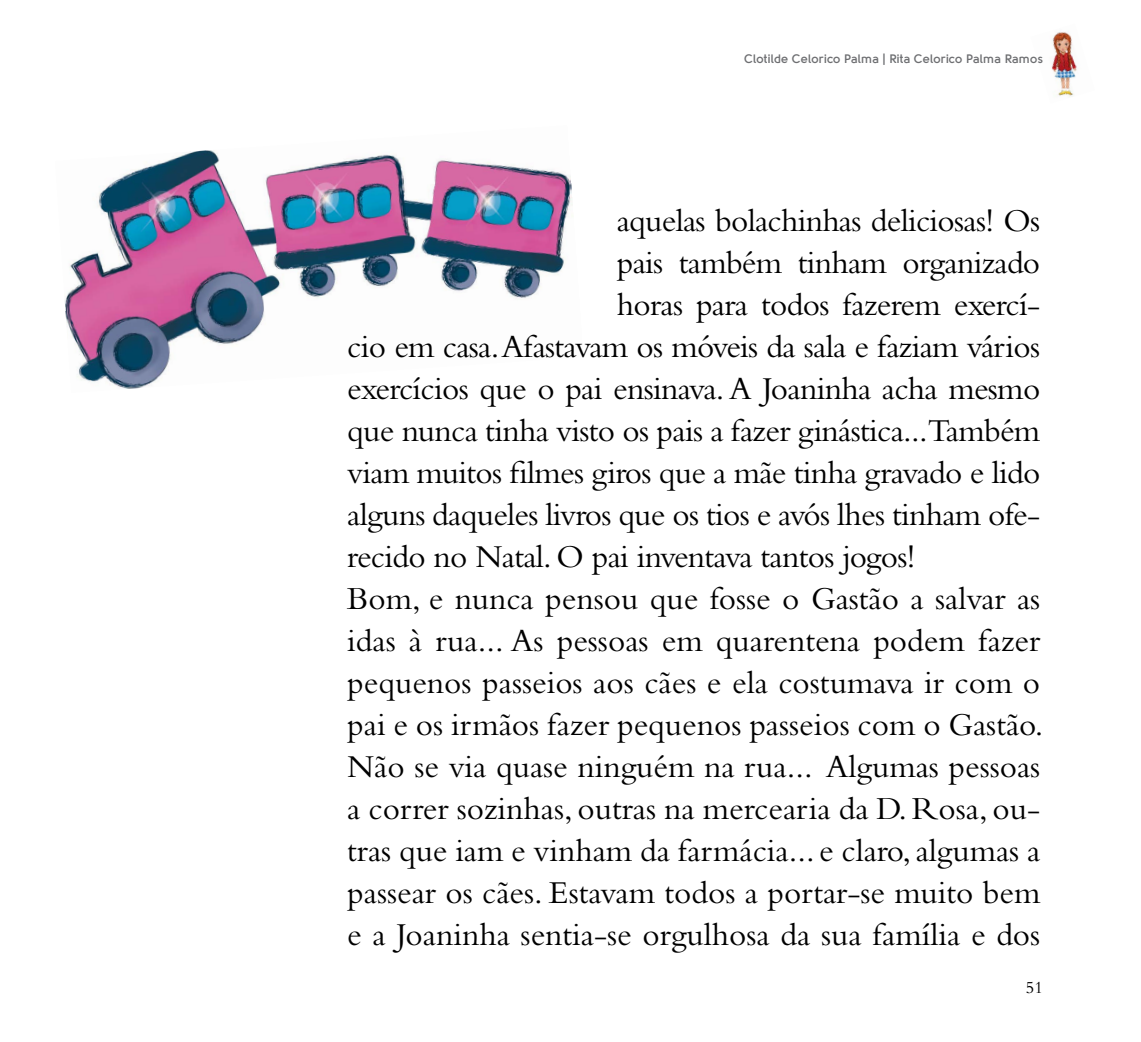
<style>
.page{position:relative;width:1141px;height:1042px;background:#fff}
.page>*{position:absolute;margin:0;border:0;box-sizing:border-box;transform-origin:0 0}
.t1{font:33.25px "Bembo Std";letter-spacing:-.01em;color:#000}
.t2{font:17.5px "Bembo Std";color:#000}
.t3{font:700 12.25px "Solomon";letter-spacing:.01em;color:#6d6e71}
</style>
<div class="page">
<img style="left:1051px;top:32px;width:26px;height:65px">
<img style="left:65px;top:150px;width:508px;height:239px">
<p class="t3" style="left:744px;top:51px;width:300px">Clotilde Celorico Palma | Rita Celorico Palma Ramos</p>
<p class="t1" style="left:617px;top:201px;width:425px">aquelas bolachinhas deliciosas! Os</p>
<p class="t1" style="left:617px;top:243px;width:425px">pais também tinham organizado</p>
<p class="t1" style="left:617px;top:285px;width:425px">horas para todos fazerem exercí-</p>
<p class="t1" style="left:347px;top:327px;width:694px">cio em casa. Afastavam os móveis da sala e faziam vários</p>
<p class="t1" style="left:347px;top:369px;width:695px">exercícios que o pai ensinava. A Joaninha acha mesmo</p>
<p class="t1" style="left:347px;top:411px;width:694px">que nunca tinha visto os pais a fazer ginástica...Também</p>
<p class="t1" style="left:347px;top:453px;width:695px">viam muitos filmes giros que a mãe tinha gravado e lido</p>
<p class="t1" style="left:347px;top:495px;width:694px">alguns daqueles livros que os tios e avós lhes tinham ofe-</p>
<p class="t1" style="left:347px;top:537px;width:570px">recido no Natal. O pai inventava tantos jogos!</p>
<p class="t1" style="left:347px;top:579px;width:694px">Bom, e nunca pensou que fosse o Gastão a salvar as</p>
<p class="t1" style="left:347px;top:621px;width:694px">idas à rua... As pessoas em quarentena podem fazer</p>
<p class="t1" style="left:347px;top:663px;width:695px">pequenos passeios aos cães e ela costumava ir com o</p>
<p class="t1" style="left:347px;top:705px;width:698px">pai e os irmãos fazer pequenos passeios com o Gastão.</p>
<p class="t1" style="left:347px;top:747px;width:695px">Não se via quase ninguém na rua... Algumas pessoas</p>
<p class="t1" style="left:347px;top:789px;width:695px">a correr sozinhas, outras na mercearia da D. Rosa, ou-</p>
<p class="t1" style="left:347px;top:831px;width:694px">tras que iam e vinham da farmácia... e claro, algumas a</p>
<p class="t1" style="left:347px;top:873px;width:695px">passear os cães. Estavam todos a portar-se muito bem</p>
<p class="t1" style="left:347px;top:915px;width:695px">e a Joaninha sentia-se orgulhosa da sua família e dos</p>
<p class="t2" style="left:1026px;top:977px;width:19px">51</p>
</div>
